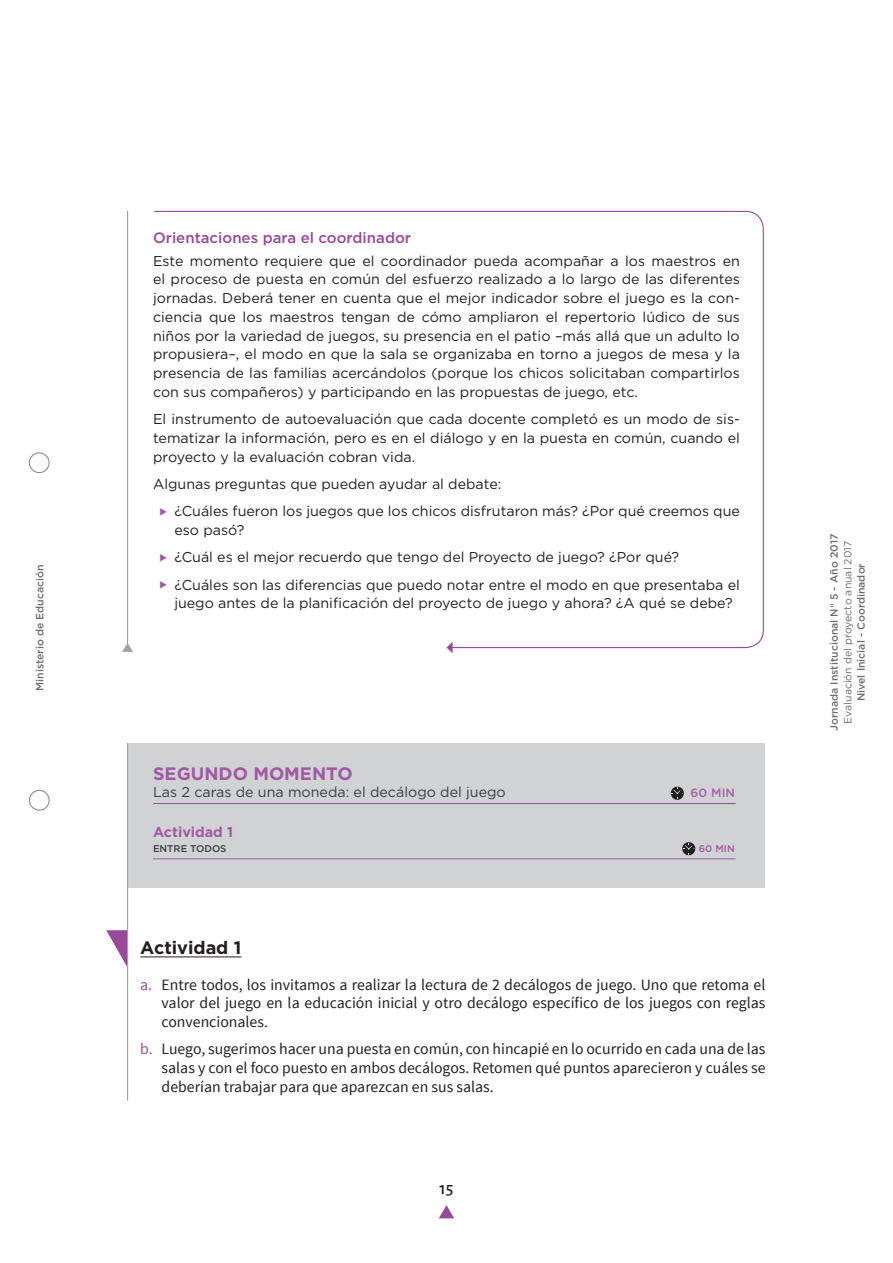
<style>
.page{position:relative;width:893px;height:1263px;background:#fff}
.page>*{position:absolute;margin:0;border:0;box-sizing:border-box;transform-origin:0 0}
.t1{font:700 18px "Gotham";color:#a05aa4}
.t2{font:700 18px "Gotham";color:#231f20}
.t3{font:500 18px "Alegreya Sans";color:#231f20}
.t4{font:15.75px/18.8px "Source Sans Pro";color:#231f20;text-align:justify}
.t5{font:500 15px "Gotham";color:#98499b}
.t6{font:14.25px/18.8px "Gotham";color:#231f20;text-align:justify}
.t7{font:14.25px "Gotham";color:#3e3e3f}
.t8{font:700 14.25px "Gotham";color:#a05aa4}
.t9{font:500 12px "Gotham";color:#a363a8}
.t10{font:500 10.5px "Gotham";color:#6c6d70}
.t11{font:10.5px "Gotham";color:#6c6d70}
.t12{font:500 9.75px "Gotham";color:#3e3e3f}
.t13{font:500 9.75px "Gotham";color:#a05aa4}
.s1{color:#98499b}
</style>
<div class="page">
<svg style="left:106px;top:930px;width:21px;height:37px"></svg>
<div style="left:128px;top:743px;width:637px;height:145px;background:#d1d2d4"></div>
<hr style="left:127px;top:211px;width:1px;height:436px;background:#a0a1a5">
<hr style="left:127px;top:743px;width:1px;height:357px;background:#a0a1a5">
<svg style="left:154px;top:210px;width:610px;height:439px"></svg>
<svg style="left:446px;top:642px;width:7px;height:11px"></svg>
<svg style="left:122px;top:643px;width:11px;height:9px"></svg>
<div style="left:29px;top:453px;width:20px;height:20px;border:1px solid #808285;border-radius:50%"></div>
<div style="left:29px;top:790px;width:20px;height:20px;border:1px solid #808285;border-radius:50%"></div>
<svg style="left:439px;top:1205px;width:15px;height:13px"></svg>
<hr style="left:153px;top:803px;width:583px;height:1px;background:#98499b">
<hr style="left:153px;top:858px;width:583px;height:1px;background:#a05aa4">
<hr style="left:140px;top:956px;width:101px;height:1px;background:#231f20">
<svg style="left:671px;top:787px;width:13px;height:13px"></svg>
<svg style="left:682px;top:842px;width:13px;height:13px"></svg>
<svg style="left:160px;top:508px;width:7px;height:7px"></svg>
<svg style="left:160px;top:554px;width:7px;height:7px"></svg>
<svg style="left:160px;top:581px;width:7px;height:7px"></svg>
<p class="t10" style="left:33px;top:691px;width:128px;rotate:-90deg">Ministerio de Educación</p>
<p class="t5" style="left:153px;top:228px;width:260px">Orientaciones para el coordinador</p>
<p class="t6" style="left:153px;top:251px;width:588px">Este momento requiere que el coordinador pueda acompañar a los maestros en el proceso de puesta en común del esfuerzo realizado a lo largo de las diferentes jornadas. Deberá tener en cuenta que el mejor indicador sobre el juego es la con&shy;ciencia que los maestros tengan de cómo ampliaron el repertorio lúdico de sus niños por la variedad de juegos, su presencia en el patio –más allá que un adulto lo propusiera–, el modo en que la sala se organizaba en torno a juegos de mesa y la presencia de las familias acercándolos (porque los chicos solicitaban compartirlos con sus compañeros) y participando en las propuestas de juego, etc.</p>
<p class="t6" style="left:153px;top:409px;width:588px">El instrumento de autoevaluación que cada docente completó es un modo de sis&shy;tematizar la información, pero es en el diálogo y en la puesta en común, cuando el proyecto y la evaluación cobran vida.</p>
<p class="t6" style="left:174px;top:470px;width:567px;line-height:27.2px;text-indent:-21px">Algunas preguntas que pueden ayudar al debate:<br>¿Cuáles fueron los juegos que los chicos disfrutaron más? ¿Por qué creemos que</p>
<p class="t6" style="left:174px;top:516px;width:567px;line-height:27.3px;text-align:left">eso pasó?<br>¿Cuál es el mejor recuerdo que tengo del Proyecto de juego? ¿Por qué?<br>¿Cuáles son las diferencias que puedo notar entre el modo en que presentaba el</p>
<p class="t6" style="left:174px;top:593px;width:560px">juego antes de la planificación del proyecto de juego y ahora? ¿A qué se debe?</p>
<p class="t1" style="left:153px;top:761px;width:201px">SEGUNDO MOMENTO</p>
<p class="t7" style="left:153px;top:783px;width:354px">Las 2 caras de una moneda: el decálogo del juego</p>
<p class="t9" style="left:691px;top:785px;width:46px">60 MIN</p>
<p class="t8" style="left:153px;top:823px;width:82px">Actividad 1</p>
<p class="t12" style="left:153px;top:842px;width:75px">ENTRE TODOS</p>
<p class="t13" style="left:699px;top:842px;width:38px">60 MIN</p>
<p class="t2" style="left:140px;top:935px;width:103px">Actividad 1</p>
<p class="t4" style="left:162px;top:975px;width:605px;text-indent:-21px"><span class="s1">a.</span> Entre todos, los invitamos a realizar la lectura de 2 decálogos de juego. Uno que retoma el valor del juego en la educación inicial y otro decálogo específico de los juegos con reglas convencionales.</p>
<p class="t4" style="left:162px;top:1040px;width:605px;text-indent:-21px"><span class="s1">b.</span> Luego, sugerimos hacer una puesta en común, con hincapié en lo ocurrido en cada una de las salas y con el foco puesto en ambos decálogos. Retomen qué puntos aparecieron y cuáles se deberían trabajar para que aparezcan en sus salas.</p>
<p class="t3" style="left:439px;top:1176px;width:15px">15</p>
<p class="t10" style="left:827px;top:731px;width:198px;rotate:-90deg">Jornada Institucional N° 5 - Año 2017</p>
<p class="t11" style="left:841px;top:724px;width:184px;rotate:-90deg">Evaluación del proyecto anual 2017</p>
<p class="t10" style="left:854px;top:701px;width:139px;rotate:-90deg">Nivel Inicial - Coordinador</p>
</div>
